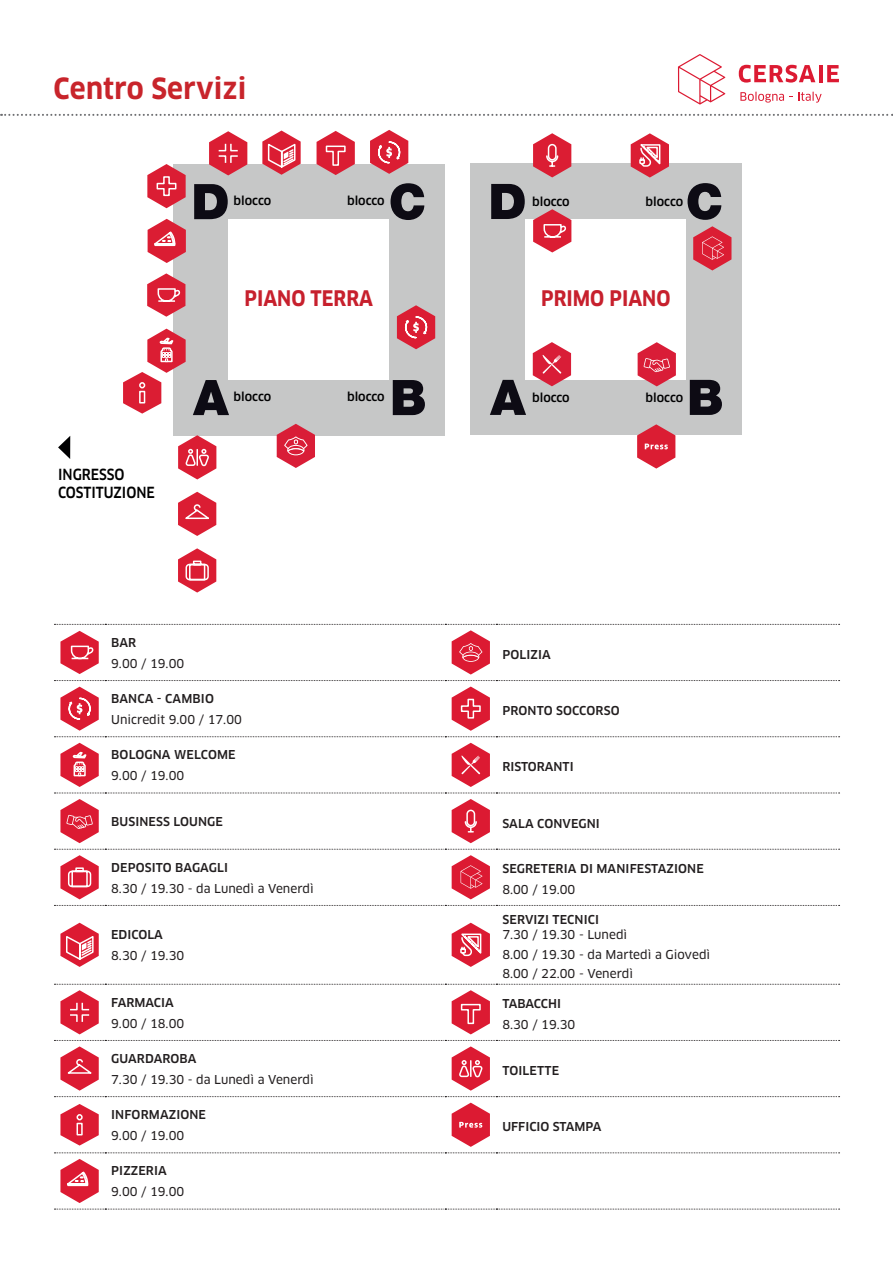
<style>
.page{position:relative;width:893px;height:1263px;background:#fff}
.page>*{position:absolute;margin:0;border:0;box-sizing:border-box;transform-origin:0 0}
.t1{font:700 28.5px "Clan OT";letter-spacing:.01em;color:#c8242b;scale:.95 1}
.t2{font:700 21px "Clan OT";color:#c7202d;scale:.9 1}
.t3{font:500 15px/18px "Clan OT";color:#000001;scale:.9 1}
.t4{font:12px/19.5px "Clan OT News";color:#231f20}
.t5{font:500 12px "Clan OT";letter-spacing:.01em;color:#231f20}
.t6{font:500 12px "Clan OT";color:#000001}
.t7{font:500 12px "Clan OT";letter-spacing:-.01em;color:#231f20}
</style>
<div class="page">
<svg style="left:1px;top:114px;width:892px;height:2px"></svg>
<div style="left:470px;top:164px;width:271px;height:271px;background:#c6c7c7"></div>
<div style="left:173px;top:164px;width:271px;height:271px;background:#c6c7c7"></div>
<div style="left:228px;top:219px;width:161px;height:161px;background:#fff"></div>
<div style="left:525px;top:219px;width:161px;height:161px;background:#fff"></div>
<svg style="left:58px;top:436px;width:12px;height:23px"></svg>
<svg style="left:193px;top:380px;width:36px;height:35px"></svg>
<svg style="left:393px;top:380px;width:32px;height:35px"></svg>
<svg style="left:194px;top:184px;width:34px;height:35px"></svg>
<svg style="left:490px;top:380px;width:36px;height:35px"></svg>
<svg style="left:690px;top:380px;width:32px;height:35px"></svg>
<svg style="left:491px;top:184px;width:34px;height:35px"></svg>
<svg style="left:688px;top:183px;width:33px;height:37px"></svg>
<svg style="left:147px;top:273px;width:38px;height:44px"></svg>
<svg style="left:148px;top:219px;width:38px;height:44px"></svg>
<svg style="left:147px;top:164px;width:39px;height:44px"></svg>
<svg style="left:209px;top:131px;width:38px;height:44px"></svg>
<svg style="left:123px;top:329px;width:63px;height:85px"></svg>
<svg style="left:262px;top:131px;width:39px;height:44px"></svg>
<svg style="left:317px;top:131px;width:38px;height:44px"></svg>
<svg style="left:370px;top:130px;width:38px;height:44px"></svg>
<svg style="left:397px;top:305px;width:38px;height:44px"></svg>
<svg style="left:178px;top:435px;width:38px;height:44px"></svg>
<svg style="left:178px;top:492px;width:38px;height:44px"></svg>
<svg style="left:178px;top:548px;width:38px;height:44px"></svg>
<svg style="left:533px;top:209px;width:38px;height:43px"></svg>
<svg style="left:533px;top:133px;width:38px;height:44px"></svg>
<svg style="left:631px;top:133px;width:38px;height:45px"></svg>
<svg style="left:693px;top:226px;width:38px;height:44px"></svg>
<svg style="left:637px;top:424px;width:38px;height:45px"></svg>
<svg style="left:391px;top:183px;width:33px;height:37px"></svg>
<svg style="left:277px;top:424px;width:38px;height:44px"></svg>
<svg style="left:638px;top:342px;width:38px;height:44px"></svg>
<svg style="left:533px;top:342px;width:38px;height:44px"></svg>
<svg style="left:678px;top:54px;width:47px;height:51px"></svg>
<svg style="left:739px;top:65px;width:76px;height:18px"></svg>
<hr style="left:819px;top:65px;width:3px;height:17px;background:#dc1a32">
<svg style="left:827px;top:65px;width:12px;height:17px"></svg>
<svg style="left:740px;top:92px;width:52px;height:11px"></svg>
<svg style="left:798px;top:92px;width:24px;height:11px"></svg>
<svg style="left:54px;top:905px;width:786px;height:1px"></svg>
<svg style="left:54px;top:1209px;width:786px;height:1px"></svg>
<svg style="left:54px;top:624px;width:786px;height:50px"></svg>
<svg style="left:54px;top:680px;width:786px;height:57px"></svg>
<svg style="left:60px;top:743px;width:39px;height:44px"></svg>
<svg style="left:452px;top:743px;width:38px;height:44px"></svg>
<svg style="left:54px;top:793px;width:786px;height:50px"></svg>
<svg style="left:54px;top:849px;width:786px;height:50px"></svg>
<svg style="left:60px;top:923px;width:39px;height:44px"></svg>
<svg style="left:452px;top:923px;width:38px;height:44px"></svg>
<svg style="left:54px;top:984px;width:786px;height:50px"></svg>
<svg style="left:54px;top:1040px;width:786px;height:57px"></svg>
<svg style="left:54px;top:1103px;width:786px;height:50px"></svg>
<svg style="left:60px;top:1159px;width:39px;height:44px"></svg>
<h1 class="t1" style="left:53px;top:72px;width:205px">Centro Servizi</h1>
<p class="t6" style="left:234px;top:194px;width:39px">blocco</p>
<p class="t6" style="left:347px;top:194px;width:39px">blocco</p>
<p class="t6" style="left:532px;top:194px;width:39px">blocco</p>
<p class="t6" style="left:646px;top:194px;width:39px">blocco</p>
<h2 class="t2" style="left:244px;top:286px;width:144px">PIANO TERRA</h2>
<h2 class="t2" style="left:541px;top:286px;width:145px">PRIMO PIANO</h2>
<p class="t3" style="left:58px;top:465px;width:109px">INGRESSO<br>COSTITUZIONE</p>
<p class="t6" style="left:234px;top:390px;width:39px">blocco</p>
<p class="t6" style="left:347px;top:390px;width:39px">blocco</p>
<p class="t5" style="left:111px;top:635px;width:27px">BAR</p>
<p class="t4" style="left:111px;top:653px;width:75px">9.00 / 19.00</p>
<p class="t5" style="left:111px;top:691px;width:104px">BANCA - CAMBIO</p>
<p class="t4" style="left:111px;top:710px;width:132px">Unicredit 9.00 / 17.00</p>
<p class="t5" style="left:111px;top:748px;width:126px">BOLOGNA WELCOME</p>
<p class="t4" style="left:111px;top:766px;width:75px">9.00 / 19.00</p>
<p class="t6" style="left:532px;top:390px;width:39px">blocco</p>
<p class="t6" style="left:646px;top:390px;width:39px">blocco</p>
<p class="t5" style="left:502px;top:647px;width:50px">POLIZIA</p>
<p class="t5" style="left:502px;top:704px;width:119px">PRONTO SOCCORSO</p>
<p class="t5" style="left:502px;top:760px;width:73px">RISTORANTI</p>
<p class="t5" style="left:111px;top:814px;width:113px">BUSINESS LOUNGE</p>
<p class="t5" style="left:502px;top:816px;width:99px">SALA CONVEGNI</p>
<p class="t5" style="left:111px;top:860px;width:118px">DEPOSITO BAGAGLI</p>
<p class="t4" style="left:111px;top:878px;width:204px">8.30 / 19.30 - da Lunedì a Venerdì</p>
<p class="t5" style="left:502px;top:862px;width:203px">SEGRETERIA DI MANIFESTAZIONE</p>
<p class="t4" style="left:502px;top:880px;width:75px">8.00 / 19.00</p>
<p class="t5" style="left:111px;top:927px;width:53px">EDICOLA</p>
<p class="t4" style="left:111px;top:946px;width:75px">8.30 / 19.30</p>
<p class="t5" style="left:111px;top:995px;width:64px">FARMACIA</p>
<p class="t4" style="left:111px;top:1013px;width:75px">9.00 / 18.00</p>
<p class="t5" style="left:111px;top:1051px;width:87px">GUARDAROBA</p>
<p class="t4" style="left:111px;top:1070px;width:204px">7.30 / 19.30 - da Lunedì a Venerdì</p>
<p class="t5" style="left:111px;top:1107px;width:96px">INFORMAZIONE</p>
<p class="t4" style="left:111px;top:1126px;width:75px">9.00 / 19.00</p>
<p class="t5" style="left:111px;top:1164px;width:57px">PIZZERIA</p>
<p class="t4" style="left:111px;top:1182px;width:75px">9.00 / 19.00</p>
<p class="t5" style="left:502px;top:913px;width:98px">SERVIZI TECNICI</p>
<p class="t4" style="left:502px;top:925px;width:209px">7.30 / 19.30 - Lunedì<br>8.00 / 19.30 - da Martedì a Giovedì<br>8.00 / 22.00 - Venerdì</p>
<p class="t7" style="left:502px;top:997px;width:60px">TABACCHI</p>
<p class="t4" style="left:502px;top:1015px;width:75px">8.30 / 19.30</p>
<p class="t5" style="left:502px;top:1063px;width:58px">TOILETTE</p>
<p class="t5" style="left:502px;top:1120px;width:101px">UFFICIO STAMPA</p>
</div>
